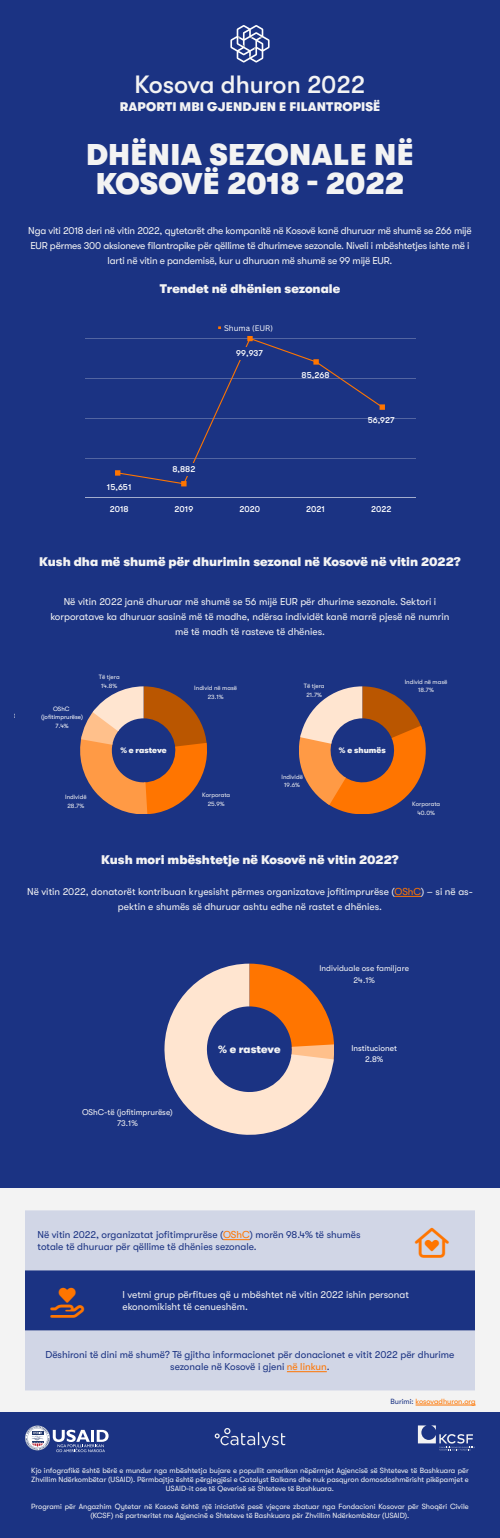
<style>
.page{position:relative;width:500px;height:1538px;background:#fff}
.page>*{position:absolute;margin:0;border:0;box-sizing:border-box;transform-origin:0 0}
.t1{font:900 30px/28.8px "GT Walsheim Pro";letter-spacing:.01em;color:#f3f3f3;text-align:center}
.t2{font:30px "Font Awesome 6 Pro";color:#ff7500}
.t3{font:500 25px "GT Walsheim Pro";color:#f3f3f3}
.t4{font:900 12.5px "GT Walsheim Pro";color:#f3f3f3}
.t5{font:900 10.88px "GT Walsheim Pro";color:#f3f3f3}
.t6{font:10px/15px "GT Walsheim Pro";letter-spacing:-.005em;color:#f3f3f3;text-align:center}
.t7{font:10px/12px "GT Walsheim Pro";color:#1b3383}
.t8{font:10px/12px "GT Walsheim Pro";color:#f2f2f2}
.t9{font:500 8.62px "GT Walsheim Pro";color:#fff}
.t10{font:8.31px/11.4px "GT Walsheim Pro";color:#f3f3f3;text-align:center}
.t11{font:8.31px/11.4px "GT Walsheim Pro";color:#fff;text-align:center}
.t12{font:900 8.12px "GT Walsheim Pro";color:#f3f3f3}
.t13{font:7.88px "Canva Sans";color:#fff}
.t14{font:7.5px/9px "GT Walsheim Pro";color:#f3f3f3;text-align:center}
.t15{font:7.5px "GT Walsheim Pro";color:#ff7500}
.t16{font:6.19px/8.5px "GT Walsheim Pro";color:#f3f3f3;text-align:center}
.t17{font:6.19px/8.5px "GT Walsheim Pro";color:#fff;text-align:center}
.s1{color:#ff7500}
.s2{color:#1b3383}
</style>
<div class="page">
<div style="left:0;top:425px;width:500px;height:1113px;background:#f3f3f3"></div>
<div style="left:0;top:0;width:500px;height:562px;background:#1b3383"></div>
<hr style="left:85px;top:338px;width:330px;height:1px;background:#fff">
<hr style="left:85px;top:378px;width:330px;height:1px;background:#fff">
<hr style="left:85px;top:418px;width:330px;height:1px;background:#fff">
<hr style="left:85px;top:458px;width:330px;height:1px;background:#fff">
<hr style="left:85px;top:498px;width:330px;height:1px;background:#fff">
<svg style="left:115px;top:336px;width:270px;height:150px"></svg>
<div style="left:168px;top:463px;width:31px;height:12px;background:#1b3383"></div>
<div style="left:227px;top:347px;width:36px;height:13px;background:#1b3383"></div>
<svg style="left:230px;top:25px;width:40px;height:38px"></svg>
<div style="left:25px;top:1210px;width:450px;height:180px;background:#d1d6e6"></div>
<svg style="left:223px;top:1239px;width:27px;height:1px"></svg>
<hr style="left:287px;top:1371px;width:40px;height:1px;background:#ff7500">
<div style="left:0;top:559px;width:250px;height:327px;background:#1b3383"></div>
<svg style="left:80px;top:686px;width:127px;height:128px"></svg>
<div style="left:0;top:876px;width:500px;height:312px;background:#1b3383"></div>
<svg style="left:164px;top:963px;width:170px;height:171px"></svg>
<div style="left:245px;top:559px;width:255px;height:327px;background:#1b3383"></div>
<svg style="left:299px;top:686px;width:127px;height:128px"></svg>
<svg style="left:395px;top:896px;width:26px;height:1px"></svg>
<div style="left:0;top:1412px;width:500px;height:126px;background:#1b3383"></div>
<svg style="left:214px;top:1428px;width:71px;height:20px"></svg>
<svg style="left:418px;top:1425px;width:57px;height:25px"></svg>
<svg style="left:25px;top:1425px;width:84px;height:27px"></svg>
<hr style="left:416px;top:1404px;width:60px;height:1px;background:#ff7500">
<svg style="left:415px;top:1227px;width:34px;height:30px"></svg>
<div style="left:25px;top:1270px;width:450px;height:60px;background:#1b3383"></div>
<p class="t3" style="left:135px;top:70px;width:232px">Kosova dhuron 2022</p>
<p class="t4" style="left:120px;top:100px;width:262px">RAPORTI MBI GJENDJEN E FILANTROPISË</p>
<p class="t1" style="left:86px;top:140px;width:329px">DHËNIA SEZONALE NË<br>KOSOVË 2018 - 2022</p>
<p class="t6" style="left:28px;top:223px;width:445px">Nga viti 2018 deri në vitin 2022, qytetarët dhe kompanitë në Kosovë kanë dhuruar më shumë se 266 mijë<br>EUR përmes 300 aksioneve filantropike për qëllime të dhurimeve sezonale. Niveli i mbështetjes ishte më i larti në vitin e pandemisë, kur u dhuruan më shumë se 99 mijë EUR.</p>
<p class="t4" style="left:160px;top:281px;width:182px">Trendet në dhënien sezonale</p>
<p class="t13" style="left:224px;top:323px;width:50px">Shuma (EUR)</p>
<p class="t9" style="left:107px;top:482px;width:26px">15,651</p>
<p class="t9" style="left:173px;top:464px;width:24px">8,882</p>
<p class="t9" style="left:236px;top:348px;width:28px">99,937</p>
<p class="t9" style="left:302px;top:370px;width:29px">85,268</p>
<p class="t9" style="left:368px;top:415px;width:29px">56,927</p>
<p class="t9" style="left:110px;top:504px;width:20px">2018</p>
<p class="t9" style="left:175px;top:504px;width:20px">2019</p>
<p class="t9" style="left:239px;top:504px;width:22px">2020</p>
<p class="t9" style="left:306px;top:504px;width:20px">2021</p>
<p class="t9" style="left:371px;top:504px;width:22px">2022</p>
<p class="t4" style="left:39px;top:555px;width:423px">Kush dha më shumë për dhurimin sezonal në Kosovë në vitin 2022?</p>
<p class="t6" style="left:50px;top:594px;width:401px">Në vitin 2022 janë dhuruar më shumë se 56 mijë EUR për dhurime sezonale. Sektori i korporatave ka dhuruar sasinë më të madhe, ndërsa individët kanë marrë pjesë në numrin më të madh të rasteve të dhënies.</p>
<p class="t17" style="left:41px;top:704px;width:43px">OShC (jofitimprurëse)<br>7.4%</p>
<p class="t16" style="left:13px;top:711px;width:62px">OShC (jofitimprurëse)</p>
<p class="t16" style="left:99px;top:673px;width:22px">Të tjera<br>14.8%</p>
<p class="t12" style="left:120px;top:746px;width:48px">% e rasteve</p>
<p class="t16" style="left:194px;top:684px;width:44px">Individ në masë<br>23.1%</p>
<p class="t16" style="left:65px;top:793px;width:23px">Individë<br>28.7%</p>
<p class="t16" style="left:202px;top:791px;width:30px">Korporata<br>25.9%</p>
<p class="t16" style="left:304px;top:682px;width:22px">Të tjera<br>21.7%</p>
<p class="t16" style="left:405px;top:677px;width:44px">Individ në masë<br>18.7%</p>
<p class="t16" style="left:282px;top:772px;width:23px">Individë<br>19.6%</p>
<p class="t12" style="left:339px;top:746px;width:48px">% e shumës</p>
<p class="t16" style="left:412px;top:800px;width:30px">Korporata<br>40.0%</p>
<p class="t4" style="left:101px;top:852px;width:299px">Kush mori mbështetje në Kosovë në vitin 2022?</p>
<p class="t6" style="left:27px;top:883px;width:447px">Në vitin 2022, donatorët kontribuan kryesisht përmes organizatave jofitimprurëse (<span class="s1">OShC</span>) – si në as&shy;pektin e shumës së dhuruar ashtu edhe në rastet e dhënies.</p>
<p class="t10" style="left:320px;top:962px;width:91px">Individuale ose familjare<br>24.1%</p>
<p class="t10" style="left:82px;top:1106px;width:92px">OShC-të (jofitimprurëse)<br>73.1%</p>
<p class="t10" style="left:352px;top:1041px;width:47px">Institucionet<br>2.8%</p>
<p class="t5" style="left:218px;top:1043px;width:64px">% e rasteve</p>
<p class="t11" style="left:351px;top:1042px;width:47px">Institucionet<br>2.8%</p>
<p class="t7" style="left:38px;top:1228px;width:325px">Në vitin 2022, organizatat jofitimprurëse (<span class="s1">OShC</span>) morën 98.4% të shumës totale të dhuruar për qëllime të dhënies sezonale.</p>
<p class="t2" style="left:415px;top:1227px;width:36px">□◆▲▼</p>
<p class="t2" style="left:51px;top:1287px;width:35px">■□●■▼</p>
<p class="t8" style="left:123px;top:1288px;width:288px">I vetmi grup përfitues që u mbështet në vitin 2022 ishin personat ekonomikisht të cenueshëm.</p>
<p class="t7" style="left:46px;top:1348px;width:410px;text-align:center">Dëshironi të dini më shumë? Të gjitha informacionet për donacionet e vitit 2022 për dhurime sezonale në Kosovë i gjeni <span class="s1">në linkun</span>.</p>
<p class="t15" style="left:390px;top:1397px;width:87px"><span class="s2">Burimi:</span> kosovadhuron.org</p>
<p class="t14" style="left:31px;top:1466px;width:439px">Kjo infografikë është bërë e mundur nga mbështetja bujare e popullit amerikan nëpërmjet Agjencisë së Shteteve të Bashkuara për<br>Zhvillim Ndërkombëtar (USAID). Përmbajtja është përgjegjësi e Catalyst Balkans dhe nuk pasqyron domosdoshmërisht pikëpamjet e<br>USAID-it ose të Qeverisë së Shteteve të Bashkuara.</p>
<p class="t14" style="left:31px;top:1502px;width:439px">Programi për Angazhim Qytetar në Kosovë është një iniciativë pesë vjeçare zbatuar nga Fondacioni Kosovar për Shoqëri Civile (KCSF) në partneritet me Agjencinë e Shteteve të Bashkuara për Zhvillim Ndërkombëtar (USAID).</p>
</div>
